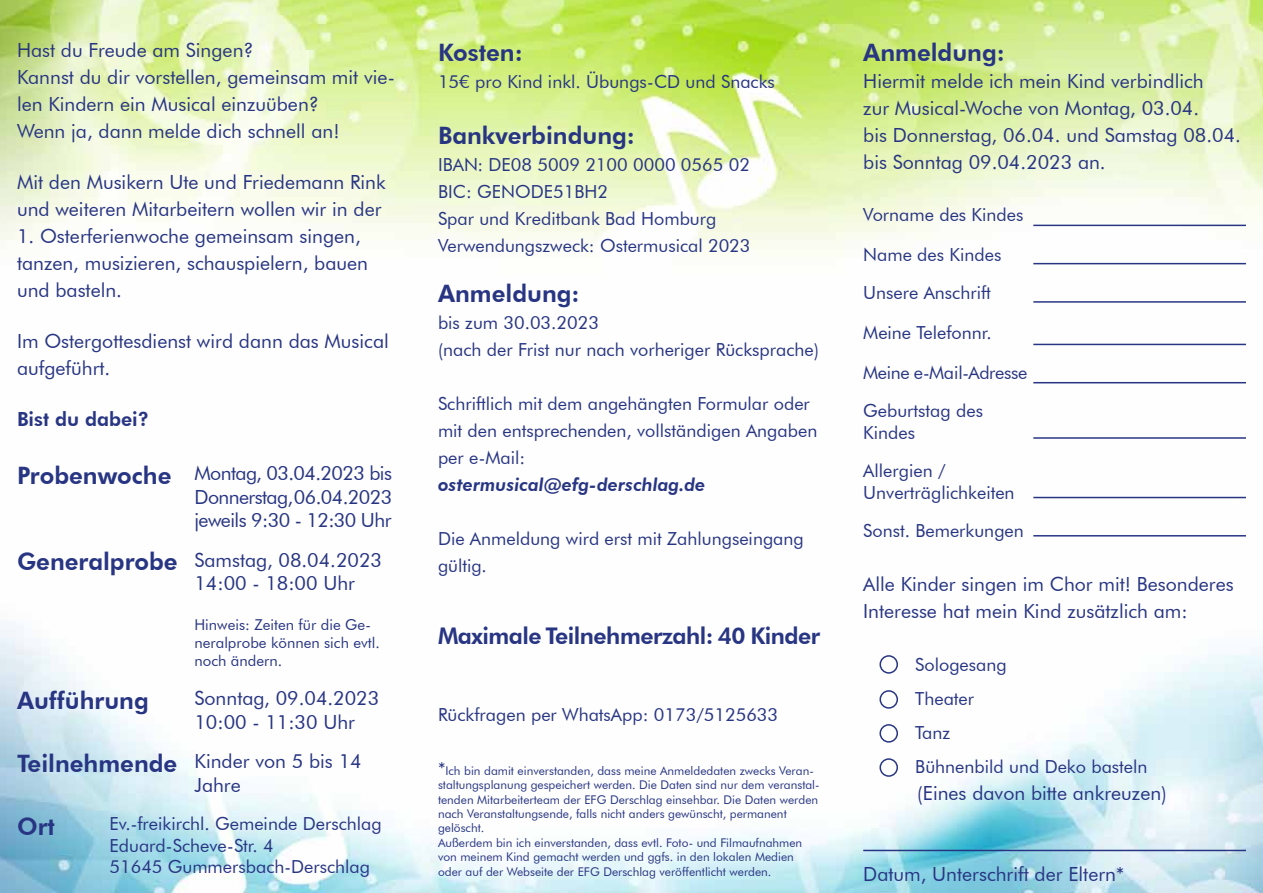
<style>
.page{position:relative;width:1263px;height:893px;background:#fff}
.page>*{position:absolute;margin:0;border:0;box-sizing:border-box;transform-origin:0 0}
.t1{font:800 24px "Futura BT";color:#283583}
.t2{font:800 22.95px "Futura BT";letter-spacing:-.02em;color:#283583}
.t3{font:19.5px/27px "Futura BT";color:#283583}
.t4{font:800 19.5px "Futura BT";color:#283583}
.t5{font:18px/27px "Futura BT";color:#283583}
.t6{font:italic 800 18px "Futura BT";color:#283583}
.t7{font:15px/18px "Futura BT";color:#283583}
.t8{font:12px/14.4px "Futura BT";color:#283583}
.s1{font-weight:800;font-size:24px}
.s2{font-size:18px}
</style>
<div class="page">
<img style="left:0;top:0;width:1263px;height:893px">
<hr style="left:1033px;top:225px;width:213px;height:1px;background:#283583">
<hr style="left:1033px;top:437px;width:213px;height:2px;background:#283583">
<hr style="left:1033px;top:382px;width:213px;height:1px;background:#283583">
<hr style="left:1033px;top:344px;width:213px;height:1px;background:#283583">
<hr style="left:1033px;top:301px;width:213px;height:2px;background:#283583">
<hr style="left:1033px;top:263px;width:213px;height:1px;background:#283583">
<hr style="left:863px;top:850px;width:383px;height:1px;background:#283583">
<hr style="left:1033px;top:535px;width:213px;height:1px;background:#283583">
<hr style="left:1033px;top:497px;width:213px;height:1px;background:#283583">
<div style="left:879px;top:655px;width:19px;height:19px;border:2px solid #283583;border-radius:50%"></div>
<div style="left:879px;top:758px;width:19px;height:19px;border:2px solid #283583;border-radius:50%"></div>
<div style="left:879px;top:724px;width:19px;height:19px;border:2px solid #283583;border-radius:50%"></div>
<div style="left:879px;top:690px;width:19px;height:19px;border:2px solid #283583;border-radius:50%"></div>
<p class="t3" style="left:17px;top:37px;width:380px">Hast du Freude am Singen?<br>Kannst du dir vorstellen, gemeinsam mit vie&shy;len Kindern ein Musical einzuüben?<br>Wenn ja, dann melde dich schnell an!</p>
<p class="t3" style="left:17px;top:169px;width:370px">Mit den Musikern Ute und Friedemann Rink und weiteren Mitarbeitern wollen wir in der</p>
<p class="t3" style="left:17px;top:223px;width:352px">1. Osterferienwoche gemeinsam singen, tanzen, musizieren, schauspielern, bauen und basteln.</p>
<p class="t3" style="left:17px;top:328px;width:373px">Im Ostergottesdienst wird dann das Musical aufgeführt.</p>
<p class="t4" style="left:17px;top:408px;width:134px">Bist du dabei?</p>
<p class="t3" style="left:194px;top:461px;width:199px;line-height:23.4px;text-align:justify;text-indent:-177px"><span class="s1">Probenwoche</span> Montag, 03.04.2023 bis Donnerstag,06.04.2023 jeweils 9:30 - 12:30 Uhr</p>
<p class="t3" style="left:194px;top:548px;width:189px;line-height:23.4px;text-indent:-177px"><span class="s1">Generalprobe</span> Samstag, 08.04.2023<br>14:00 - 18:00 Uhr</p>
<p class="t7" style="left:194px;top:615px;width:187px">Hinweis: Zeiten für die Ge&shy;neralprobe können sich evtl. noch ändern.</p>
<p class="t1" style="left:17px;top:685px;width:133px">Aufführung</p>
<p class="t3" style="left:194px;top:686px;width:186px;line-height:23.4px">Sonntag, 09.04.2023<br>10:00 - 11:30 Uhr</p>
<p class="t3" style="left:194px;top:749px;width:169px;line-height:23.4px;text-indent:-177px"><span class="s1">Teilnehmende</span> Kinder von 5 bis 14<br>Jahre</p>
<p class="t1" style="left:17px;top:811px;width:39px">Ort</p>
<p class="t5" style="left:109px;top:813px;width:274px;line-height:21.6px">Ev.-freikirchl. Gemeinde Derschlag<br>Eduard-Scheve-Str. 4<br>51645 Gummersbach-Derschlag</p>
<p class="t1" style="left:438px;top:38px;width:86px">Kosten:</p>
<p class="t5" style="left:438px;top:68px;width:338px">15€ pro Kind inkl. Übungs-CD und Snacks</p>
<p class="t1" style="left:438px;top:120px;width:199px">Bankverbindung:</p>
<p class="t5" style="left:438px;top:151px;width:314px">IBAN: DE08 5009 2100 0000 0565 02<br>BIC: GENODE51BH2<br>Spar und Kreditbank Bad Homburg<br>Verwendungszweck: Ostermusical 2023</p>
<p class="t1" style="left:438px;top:279px;width:143px">Anmeldung:</p>
<p class="t5" style="left:438px;top:309px;width:382px">bis zum 30.03.2023<br>(nach der Frist nur nach vorheriger Rücksprache)</p>
<p class="t5" style="left:438px;top:390px;width:381px">Schriftlich mit dem angehängten Formular oder mit den entsprechenden, vollständigen Angaben per e-Mail:</p>
<p class="t6" style="left:438px;top:474px;width:269px">ostermusical@efg-derschlag.de</p>
<p class="t5" style="left:438px;top:525px;width:367px">Die Anmeldung wird erst mit Zahlungseingang gültig.</p>
<p class="t2" style="left:438px;top:622px;width:384px">Maximale Teilnehmerzahl: 40 Kinder</p>
<p class="t5" style="left:438px;top:701px;width:342px">Rückfragen per WhatsApp: 0173/5125633</p>
<p class="t8" style="left:438px;top:763px;width:383px"><span class="s2">*</span>Ich bin damit einverstanden, dass meine Anmeldedaten zwecks Veran&shy;staltungsplanung gespeichert werden. Die Daten sind nur dem veranstal&shy;tenden Mitarbeiterteam der EFG Derschlag einsehbar. Die Daten werden nach Veranstaltungsende, falls nicht anders gewünscht, permanent gelöscht.<br>Außerdem bin ich einverstanden, dass evtl. Foto- und Filmaufnahmen von meinem Kind gemacht werden und ggfs. in den lokalen Medien oder auf der Webseite der EFG Derschlag veröffentlicht werden.</p>
<p class="t1" style="left:863px;top:38px;width:143px">Anmeldung:</p>
<p class="t3" style="left:863px;top:67px;width:379px">Hiermit melde ich mein Kind verbindlich<br>zur Musical-Woche von Montag, 03.04.<br>bis Donnerstag, 06.04. und Samstag 08.04. bis Sonntag 09.04.2023 an.</p>
<p class="t5" style="left:863px;top:195px;width:166px;line-height:39.2px">Vorname des Kindes<br>Name des Kindes<br>Unsere Anschrift<br>Meine Telefonnr.<br>Meine e-Mail-Adresse<br>Geburtstag des</p>
<p class="t5" style="left:863px;top:413px;width:84px;line-height:38.4px">Kindes<br>Allergien /</p>
<p class="t5" style="left:863px;top:473px;width:162px;line-height:38.4px">Unverträglichkeiten<br>Sonst. Bemerkungen</p>
<p class="t3" style="left:863px;top:570px;width:372px">Alle Kinder singen im Chor mit! Besonderes<br>Interesse hat mein Kind zusätzlich am:</p>
<p class="t5" style="left:915px;top:647px;width:234px;line-height:34.2px">Sologesang<br>Theater<br>Tanz<br>Bühnenbild und Deko basteln</p>
<p class="t3" style="left:917px;top:780px;width:251px">(Eines davon bitte ankreuzen)</p>
<p class="t3" style="left:863px;top:861px;width:262px">Datum, Unterschrift der Eltern*</p>
</div>
